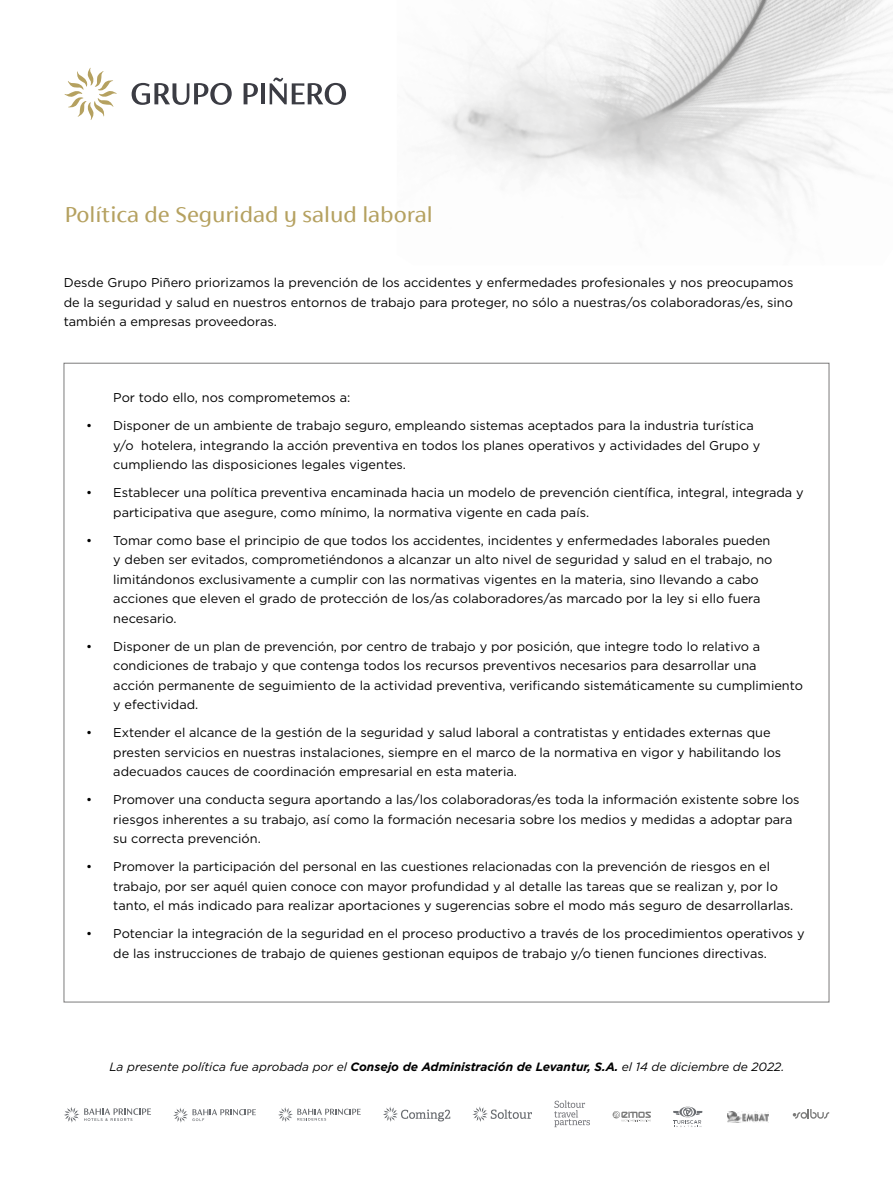
<style>
.page{position:relative;width:893px;height:1191px;background:#fff}
.page>*{position:absolute;margin:0;border:0;box-sizing:border-box;transform-origin:0 0}
.t1{font:24px "FS Siena";color:#b5a160}
.t2{font:12.75px/19.5px "Gotham";color:#000}
.t3{font:italic 12px "Gotham";color:#000}
.s1{font-weight:700}
</style>
<div class="page">
<img style="left:408px;top:0;width:485px;height:217px">
<svg style="left:554px;top:1100px;width:36px;height:27px"></svg>
<svg style="left:472px;top:1107px;width:60px;height:14px"></svg>
<svg style="left:383px;top:1107px;width:67px;height:14px"></svg>
<svg style="left:64px;top:1107px;width:87px;height:15px"></svg>
<svg style="left:173px;top:1108px;width:83px;height:14px"></svg>
<svg style="left:278px;top:1107px;width:83px;height:15px"></svg>
<svg style="left:673px;top:1106px;width:29px;height:21px"></svg>
<svg style="left:612px;top:1111px;width:39px;height:10px"></svg>
<svg style="left:793px;top:1109px;width:36px;height:9px"></svg>
<img style="left:727px;top:1111px;width:41px;height:11px">
<svg style="left:64px;top:68px;width:53px;height:52px"></svg>
<svg style="left:132px;top:83px;width:100px;height:22px"></svg>
<svg style="left:244px;top:83px;width:14px;height:21px"></svg>
<hr style="left:261px;top:83px;width:4px;height:21px;background:#3b3c43">
<svg style="left:270px;top:78px;width:76px;height:27px"></svg>
<h1 class="t1" style="left:64px;top:201px;width:370px">Política de Seguridad y salud laboral</h1>
<p class="t2" style="left:64px;top:272px;width:731px;text-align:justify">Desde Grupo Piñero priorizamos la prevención de los accidentes y enfermedades profesionales y nos preocupamos de la seguridad y salud en nuestros entornos de trabajo para proteger, no sólo a nuestras/os colaboradoras/es, sino también a empresas proveedoras.</p>
<p class="t2" style="left:113px;top:388px;width:239px">Por todo ello, nos comprometemos a:</p>
<p class="t2" style="left:113px;top:416px;width:648px;text-indent:-27px">• Disponer de un ambiente de trabajo seguro, empleando sistemas aceptados para la industria turística y/o hotelera, integrando la acción preventiva en todos los planes operativos y actividades del Grupo y cumpliendo las disposiciones legales vigentes.</p>
<p class="t2" style="left:113px;top:483px;width:692px;text-indent:-27px">• Establecer una política preventiva encaminada hacia un modelo de prevención científica, integral, integrada y participativa que asegure, como mínimo, la normativa vigente en cada país.</p>
<p class="t2" style="left:113px;top:530px;width:661px;text-indent:-27px">• Tomar como base el principio de que todos los accidentes, incidentes y enfermedades laborales pueden y deben ser evitados, comprometiéndonos a alcanzar un alto nivel de seguridad y salud en el trabajo, no limitándonos exclusivamente a cumplir con las normativas vigentes en la materia, sino llevando a cabo acciones que eleven el grado de protección de los/as colaboradores/as marcado por la ley si ello fuera necesario.</p>
<p class="t2" style="left:113px;top:636px;width:691px;text-indent:-27px">• Disponer de un plan de prevención, por centro de trabajo y por posición, que integre todo lo relativo a condiciones de trabajo y que contenga todos los recursos preventivos necesarios para desarrollar una<br>acción permanente de seguimiento de la actividad preventiva, verificando sistemáticamente su cumplimiento y efectividad.</p>
<p class="t2" style="left:113px;top:723px;width:669px;text-indent:-27px">• Extender el alcance de la gestión de la seguridad y salud laboral a contratistas y entidades externas que presten servicios en nuestras instalaciones, siempre en el marco de la normativa en vigor y habilitando los adecuados cauces de coordinación empresarial en esta materia.</p>
<p class="t2" style="left:113px;top:790px;width:688px;text-indent:-27px">• Promover una conducta segura aportando a las/los colaboradoras/es toda la información existente sobre los riesgos inherentes a su trabajo, así como la formación necesaria sobre los medios y medidas a adoptar para su correcta prevención.</p>
<p class="t2" style="left:113px;top:857px;width:682px;text-indent:-27px">• Promover la participación del personal en las cuestiones relacionadas con la prevención de riesgos en el trabajo, por ser aquél quien conoce con mayor profundidad y al detalle las tareas que se realizan y, por lo tanto, el más indicado para realizar aportaciones y sugerencias sobre el modo más seguro de desarrollarlas.</p>
<p class="t2" style="left:113px;top:924px;width:693px;text-indent:-27px">• Potenciar la integración de la seguridad en el proceso productivo a través de los procedimientos operativos y de las instrucciones de trabajo de quienes gestionan equipos de trabajo y/o tienen funciones directivas.</p>
<p class="t3" style="left:109px;top:1058px;width:676px">La presente política fue aprobada por el <span class="s1">Consejo de Administración de Levantur, S.A.</span> el 14 de diciembre de 2022.</p>
</div>
